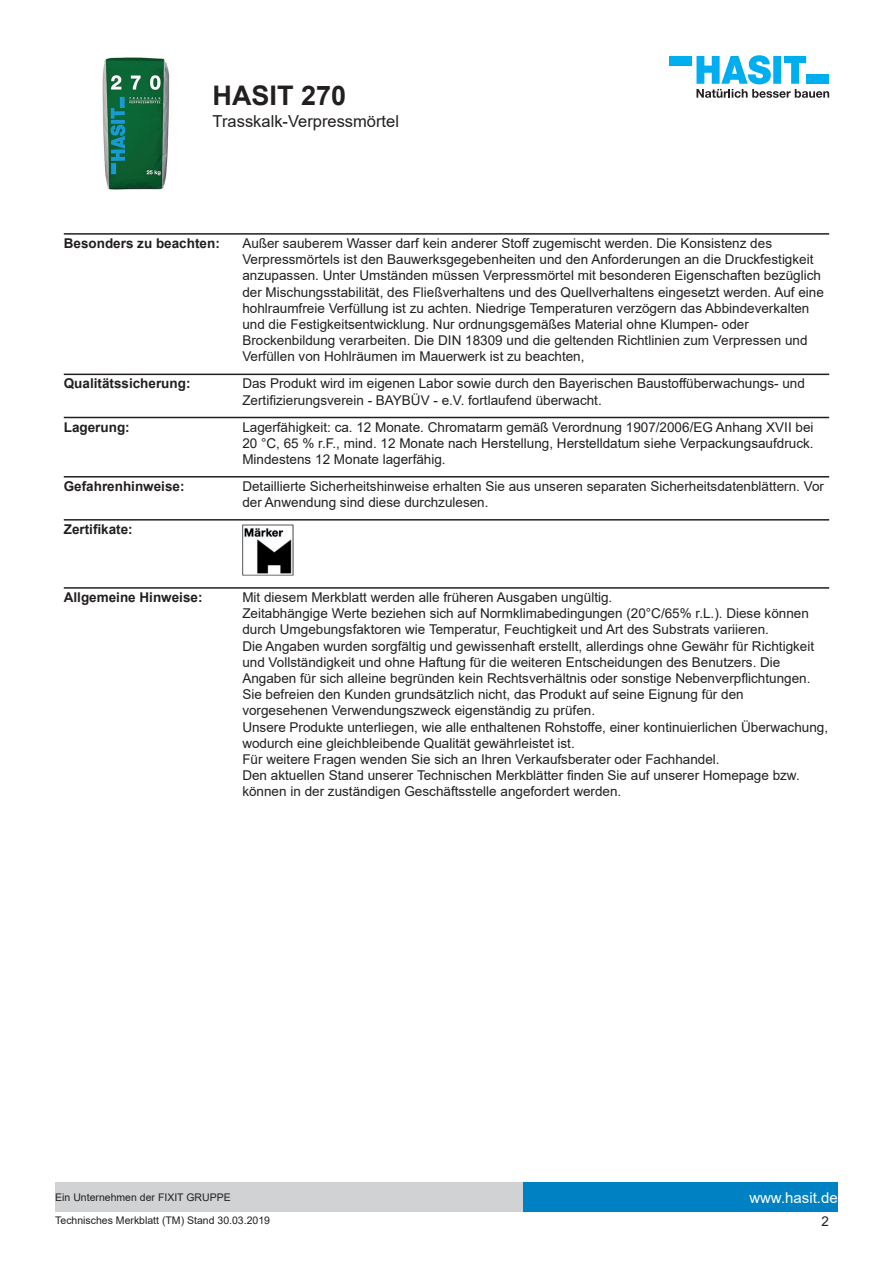
<style>
.page{position:relative;width:893px;height:1263px;background:#fff}
.page>*{position:absolute;margin:0;border:0;box-sizing:border-box;transform-origin:0 0}
.t1{font:700 27px "Arial";color:#231f20}
.t2{font:16.5px "Arial";color:#231f20}
.t3{font:15px "Arial";color:#fff}
.t4{font:13.5px/16.2px "Arial";color:#231f20}
.t5{font:700 13.5px "Arial";color:#231f20}
.t6{font:10.5px "Arial";color:#231f20}
</style>
<div class="page">
<img style="left:102px;top:57px;width:68px;height:133px">
<div style="left:669px;top:56px;width:23px;height:10px;background:#00aeef"></div>
<svg style="left:696px;top:55px;width:133px;height:43px"></svg>
<div style="left:523px;top:1182px;width:315px;height:30px;background:#0081c3"></div>
<div style="left:55px;top:1182px;width:468px;height:30px;background:#d1d2d4"></div>
<hr style="left:64px;top:233px;width:765px;height:2px;background:#231f20">
<hr style="left:64px;top:374px;width:765px;height:1px;background:#231f20">
<hr style="left:64px;top:417px;width:765px;height:1px;background:#231f20">
<hr style="left:64px;top:476px;width:765px;height:1px;background:#231f20">
<hr style="left:64px;top:519px;width:765px;height:2px;background:#231f20">
<img style="left:242px;top:524px;width:51px;height:51px">
<hr style="left:64px;top:587px;width:765px;height:2px;background:#231f20">
<h1 class="t1" style="left:213px;top:76px;width:135px">HASIT 270</h1>
<p class="t2" style="left:213px;top:110px;width:188px">Trasskalk-Verpressmörtel</p>
<p class="t5" style="left:64px;top:234px;width:158px">Besonders zu beachten:</p>
<p class="t4" style="left:242px;top:235px;width:583px">Außer sauberem Wasser darf kein anderer Stoff zugemischt werden. Die Konsistenz des Verpressmörtels ist den Bauwerksgegebenheiten und den Anforderungen an die Druckfestigkeit anzupassen. Unter Umständen müssen Verpressmörtel mit besonderen Eigenschaften bezüglich der Mischungsstabilität, des Fließverhaltens und des Quellverhaltens eingesetzt werden. Auf eine hohlraumfreie Verfüllung ist zu achten. Niedrige Temperaturen verzögern das Abbindeverkalten und die Festigkeitsentwicklung. Nur ordnungsgemäßes Material ohne Klumpen- oder Brockenbildung verarbeiten. Die DIN 18309 und die geltenden Richtlinien zum Verpressen und Verfüllen von Hohlräumen im Mauerwerk ist zu beachten,</p>
<p class="t5" style="left:64px;top:374px;width:128px">Qualitätssicherung:</p>
<p class="t4" style="left:242px;top:375px;width:564px">Das Produkt wird im eigenen Labor sowie durch den Bayerischen Baustoffüberwachungs- und<br>Zertifizierungsverein - BAYBÜV - e.V. fortlaufend überwacht.</p>
<p class="t5" style="left:64px;top:417px;width:68px">Lagerung:</p>
<p class="t4" style="left:242px;top:419px;width:573px;text-align:justify">Lagerfähigkeit: ca. 12 Monate. Chromatarm gemäß Verordnung 1907/2006/EG Anhang XVII bei 20 °C, 65 % r.F., mind. 12 Monate nach Herstellung, Herstelldatum siehe Verpackungsaufdruck.<br>Mindestens 12 Monate lagerfähig.</p>
<p class="t5" style="left:64px;top:477px;width:122px">Gefahrenhinweise:</p>
<p class="t4" style="left:242px;top:478px;width:583px">Detaillierte Sicherheitshinweise erhalten Sie aus unseren separaten Sicherheitsdatenblättern. Vor der Anwendung sind diese durchzulesen.</p>
<p class="t5" style="left:64px;top:520px;width:71px">Zertifikate:</p>
<p class="t5" style="left:64px;top:588px;width:140px">Allgemeine Hinweise:</p>
<p class="t4" style="left:242px;top:589px;width:587px">Mit diesem Merkblatt werden alle früheren Ausgaben ungültig.<br>Zeitabhängige Werte beziehen sich auf Normklimabedingungen (20°C/65% r.L.). Diese können durch Umgebungsfaktoren wie Temperatur, Feuchtigkeit und Art des Substrats variieren.<br>Die Angaben wurden sorgfältig und gewissenhaft erstellt, allerdings ohne Gewähr für Richtigkeit und Vollständigkeit und ohne Haftung für die weiteren Entscheidungen des Benutzers. Die Angaben für sich alleine begründen kein Rechtsverhältnis oder sonstige Nebenverpflichtungen.<br>Sie befreien den Kunden grundsätzlich nicht, das Produkt auf seine Eignung für den vorgesehenen Verwendungszweck eigenständig zu prüfen.<br>Unsere Produkte unterliegen, wie alle enthaltenen Rohstoffe, einer kontinuierlichen Überwachung, wodurch eine gleichbleibende Qualität gewährleistet ist.<br>Für weitere Fragen wenden Sie sich an Ihren Verkaufsberater oder Fachhandel.<br>Den aktuellen Stand unserer Technischen Merkblätter finden Sie auf unserer Homepage bzw. können in der zuständigen Geschäftsstelle angefordert werden.</p>
<p class="t6" style="left:55px;top:1190px;width:177px">Ein Unternehmen der FIXIT GRUPPE</p>
<p class="t3" style="left:749px;top:1187px;width:90px">www.hasit.de</p>
<p class="t6" style="left:55px;top:1213px;width:216px">Technisches Merkblatt (TM) Stand 30.03.2019</p>
<p class="t4" style="left:821px;top:1213px;width:9px">2</p>
</div>
